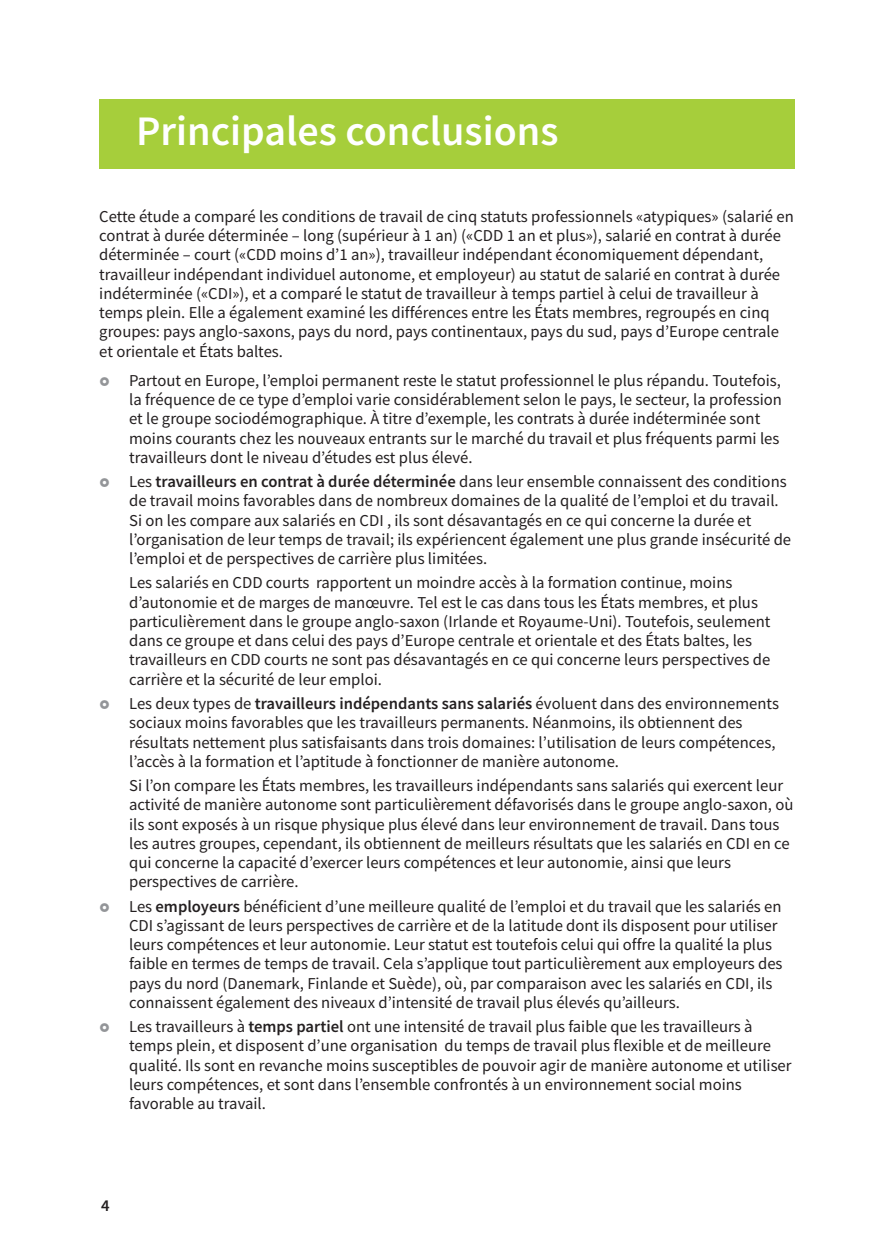
<style>
.page{position:relative;width:874px;height:1241px;background:#fff}
.page>*{position:absolute;margin:0;border:0;box-sizing:border-box;transform-origin:0 0}
.t1{font:600 42px "Source Sans Pro";color:#fff}
.t2{font:16.62px/19.2px "Source Sans Pro";color:#231f20}
.t3{font:600 16.62px "Source Sans Pro";color:#231f20}
.s1{font-weight:600}
</style>
<div class="page">
<div style="left:99px;top:99px;width:695px;height:70px;background:#a6ce3b"></div>
<h1 class="t1" style="left:136px;top:103px;width:423px">Principales conclusions</h1>
<p class="t2" style="left:99px;top:206px;width:695px">Cette étude a comparé les conditions de travail de cinq statuts professionnels «atypiques» (salarié en contrat à durée déterminée – long (supérieur à 1 an) («CDD 1 an et plus»), salarié en contrat à durée déterminée – court («CDD moins d’1 an»), travailleur indépendant économiquement dépendant, travailleur indépendant individuel autonome, et employeur) au statut de salarié en contrat à durée indéterminée («CDI»), et a comparé le statut de travailleur à temps partiel à celui de travailleur à temps plein. Elle a également examiné les différences entre les États membres, regroupés en cinq groupes: pays anglo-saxons, pays du nord, pays continentaux, pays du sud, pays d’Europe centrale et orientale et États baltes.</p>
<p class="t2" style="left:129px;top:370px;width:654px">Partout en Europe, l’emploi permanent reste le statut professionnel le plus répandu. Toutefois, la fréquence de ce type d’emploi varie considérablement selon le pays, le secteur, la profession et le groupe sociodémographique. À titre d’exemple, les contrats à durée indéterminée sont moins courants chez les nouveaux entrants sur le marché du travail et plus fréquents parmi les travailleurs dont le niveau d’études est plus élevé.</p>
<p class="t2" style="left:129px;top:472px;width:663px">Les <span class="s1">travailleurs en contrat à durée déterminée</span> dans leur ensemble connaissent des conditions de travail moins favorables dans de nombreux domaines de la qualité de l’emploi et du travail.<br>Si on les compare aux salariés en CDI , ils sont désavantagés en ce qui concerne la durée et l’organisation de leur temps de travail; ils expériencent également une plus grande insécurité de l’emploi et de perspectives de carrière plus limitées.</p>
<p class="t2" style="left:129px;top:573px;width:642px">Les salariés en CDD courts rapportent un moindre accès à la formation continue, moins d’autonomie et de marges de manœuvre. Tel est le cas dans tous les États membres, et plus particulièrement dans le groupe anglo-saxon (Irlande et Royaume-Uni). Toutefois, seulement dans ce groupe et dans celui des pays d’Europe centrale et orientale et des États baltes, les travailleurs en CDD courts ne sont pas désavantagés en ce qui concerne leurs perspectives de carrière et la sécurité de leur emploi.</p>
<p class="t2" style="left:129px;top:693px;width:651px">Les deux types de <span class="s1">travailleurs indépendants sans salariés</span> évoluent dans des environnements sociaux moins favorables que les travailleurs permanents. Néanmoins, ils obtiennent des résultats nettement plus satisfaisants dans trois domaines: l’utilisation de leurs compétences, l’accès à la formation et l’aptitude à fonctionner de manière autonome.</p>
<p class="t2" style="left:129px;top:775px;width:665px">Si l’on compare les États membres, les travailleurs indépendants sans salariés qui exercent leur activité de manière autonome sont particulièrement défavorisés dans le groupe anglo-saxon, où ils sont exposés à un risque physique plus élevé dans leur environnement de travail. Dans tous les autres groupes, cependant, ils obtiennent de meilleurs résultats que les salariés en CDI en ce qui concerne la capacité d’exercer leurs compétences et leur autonomie, ainsi que leurs perspectives de carrière.</p>
<p class="t2" style="left:129px;top:896px;width:654px">Les <span class="s1">employeurs</span> bénéficient d’une meilleure qualité de l’emploi et du travail que les salariés en CDI s’agissant de leurs perspectives de carrière et de la latitude dont ils disposent pour utiliser leurs compétences et leur autonomie. Leur statut est toutefois celui qui offre la qualité la plus faible en termes de temps de travail. Cela s’applique tout particulièrement aux employeurs des pays du nord (Danemark, Finlande et Suède), où, par comparaison avec les salariés en CDI, ils connaissent également des niveaux d’intensité de travail plus élevés qu’ailleurs.</p>
<p class="t2" style="left:129px;top:1016px;width:663px">Les travailleurs à <span class="s1">temps partiel</span> ont une intensité de travail plus faible que les travailleurs à temps plein, et disposent d’une organisation du temps de travail plus flexible et de meilleure qualité. Ils sont en revanche moins susceptibles de pouvoir agir de manière autonome et utiliser leurs compétences, et sont dans l’ensemble confrontés à un environnement social moins favorable au travail.</p>
<p class="t3" style="left:101px;top:1194px;width:10px">4</p>
</div>
